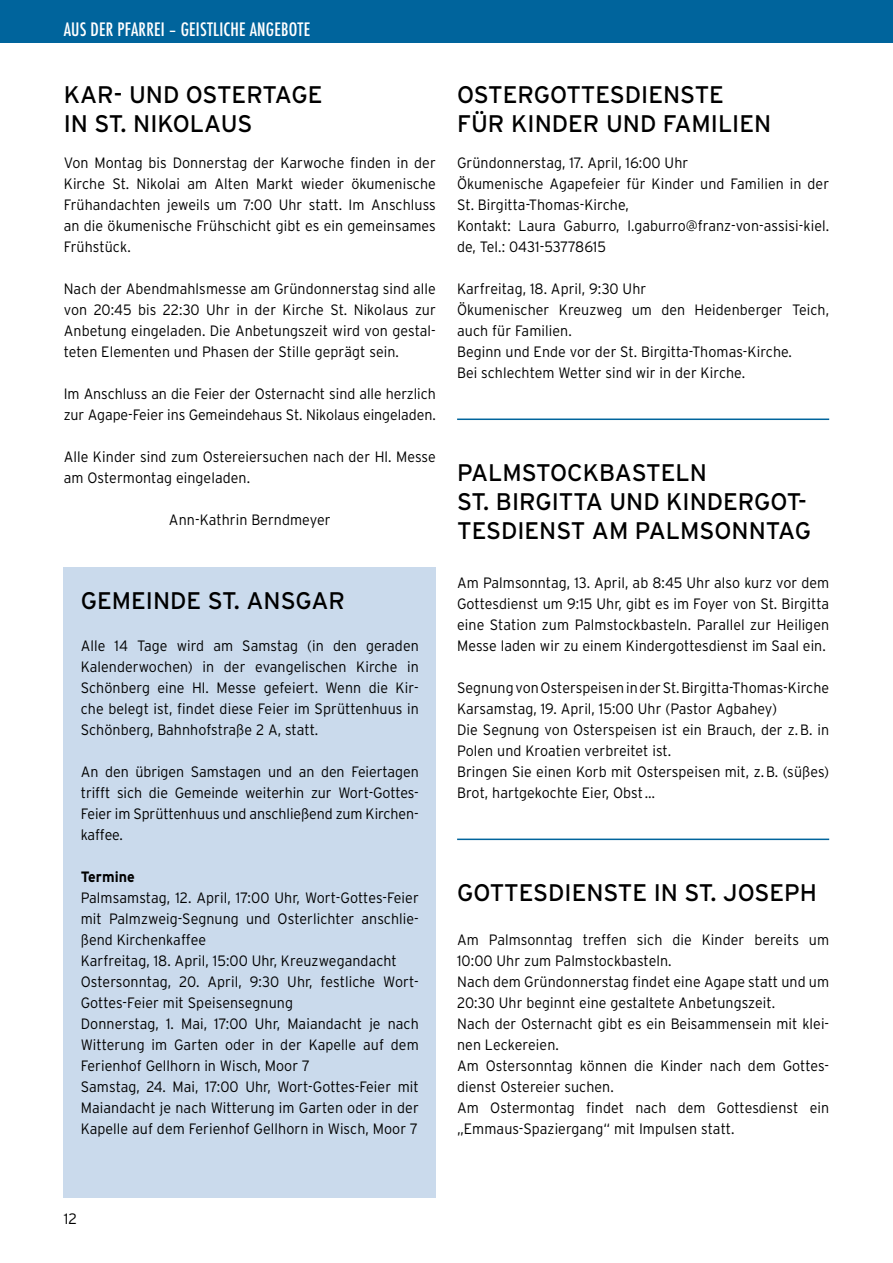
<style>
.page{position:relative;width:893px;height:1263px;background:#fff}
.page>*{position:absolute;margin:0;border:0;box-sizing:border-box;transform-origin:0 0}
._01_Titel_kleiner{font:24px/28.8px "Interstate";color:#000}
._00_Titel_im_Balken{font:500 condensed 18px "Futura";letter-spacing:.01em;color:#fff}
._02_Text_Grundlinienraster_Block{font:300 15px/21px "Interstate";letter-spacing:.005em;color:#000;scale:.95 1}
._02_Text_Grundlinienraster_linksbündig{font:300 15px "Interstate";letter-spacing:.005em;color:#000;scale:.95 1}
._02_Autor{font:300 15px "Interstate";letter-spacing:.005em;color:#000;scale:.95 1}
._02_Text_Grundlinienraster_Block-2{font:700 15px "Interstate";letter-spacing:.005em;color:#000;scale:.95 1}
._02_Text_Grundlinienraster_Block-3{font:300 15px "Interstate";letter-spacing:.005em;color:#000}
</style>
<div class="page">
<div style="left:0;top:0;width:893px;height:43px;background:#00649c"></div>
<hr style="left:457px;top:838px;width:372px;height:2px;background:#00649c">
<hr style="left:457px;top:418px;width:372px;height:2px;background:#00649c">
<div style="left:64px;top:567px;width:372px;height:630px;background:#cadaec"></div>
<p class="_00_Titel_im_Balken" style="left:64px;top:18px;width:248px">AUS DER PFARREI – GEISTLICHE ANGEBOTE</p>
<p class="_01_Titel_kleiner" style="left:64px;top:80px;width:260px">KAR- UND OSTERTAGE<br>IN ST. NIKOLAUS</p>
<p class="_02_Text_Grundlinienraster_Block" style="left:64px;top:152px;width:393px;text-align:justify">Von Montag bis Donnerstag der Karwoche finden in der Kirche St. Nikolai am Alten Markt wieder ökumenische Frühandachten jeweils um 7:00 Uhr statt. Im Anschluss an die ökumenische Frühschicht gibt es ein gemeinsames Frühstück.</p>
<p class="_02_Text_Grundlinienraster_Block" style="left:64px;top:278px;width:393px;text-align:justify">Nach der Abendmahlsmesse am Gründonnerstag sind alle von 20:45 bis 22:30 Uhr in der Kirche St. Nikolaus zur Anbetung eingeladen. Die Anbetungszeit wird von gestal&shy;teten Elementen und Phasen der Stille geprägt sein.</p>
<p class="_02_Text_Grundlinienraster_Block" style="left:64px;top:383px;width:393px">Im Anschluss an die Feier der Osternacht sind alle herzlich zur Agape-Feier ins Gemeindehaus St. Nikolaus eingeladen.</p>
<p class="_02_Text_Grundlinienraster_Block" style="left:64px;top:446px;width:393px">Alle Kinder sind zum Ostereiersuchen nach der Hl. Messe am Ostermontag eingeladen.</p>
<p class="_02_Autor" style="left:169px;top:511px;width:172px">Ann-Kathrin Berndmeyer</p>
<p class="_01_Titel_kleiner" style="left:81px;top:586px;width:266px">GEMEINDE ST. ANSGAR</p>
<p class="_02_Text_Grundlinienraster_Block" style="left:81px;top:635px;width:357px;text-align:justify">Alle 14 Tage wird am Samstag (in den geraden Kalenderwochen) in der evangelischen Kirche in Schönberg eine Hl. Messe gefeiert. Wenn die Kir&shy;che belegt ist, findet diese Feier im Sprüttenhuus in Schönberg, Bahnhofstraße 2 A, statt.</p>
<p class="_02_Text_Grundlinienraster_Block" style="left:81px;top:761px;width:357px;text-align:justify">An den übrigen Samstagen und an den Feiertagen trifft sich die Gemeinde weiterhin zur Wort-Gottes-Feier im Sprüttenhuus und anschließend zum Kirchen&shy;kaffee.</p>
<p class="_02_Text_Grundlinienraster_Block-2" style="left:81px;top:868px;width:58px">Termine</p>
<p class="_02_Text_Grundlinienraster_Block" style="left:81px;top:887px;width:357px;text-align:justify">Palmsamstag, 12. April, 17:00 Uhr, Wort-Gottes-Feier mit Palmzweig-Segnung und Osterlichter anschlie&shy;ßend Kirchenkaffee</p>
<p class="_02_Text_Grundlinienraster_Block" style="left:81px;top:950px;width:334px">Karfreitag, 18. April, 15:00 Uhr, Kreuzwegandacht</p>
<p class="_02_Text_Grundlinienraster_Block" style="left:81px;top:971px;width:357px">Ostersonntag, 20. April, 9:30 Uhr, festliche Wort-<br>Gottes-Feier mit Speisensegnung</p>
<p class="_02_Text_Grundlinienraster_Block" style="left:81px;top:1013px;width:357px;text-align:justify">Donnerstag, 1. Mai, 17:00 Uhr, Maiandacht je nach Witterung im Garten oder in der Kapelle auf dem Ferienhof Gellhorn in Wisch, Moor 7</p>
<p class="_02_Text_Grundlinienraster_Block" style="left:81px;top:1076px;width:357px;text-align:justify">Samstag, 24. Mai, 17:00 Uhr, Wort-Gottes-Feier mit Maiandacht je nach Witterung im Garten oder in der Kapelle auf dem Ferienhof Gellhorn in Wisch, Moor 7</p>
<p class="_01_Titel_kleiner" style="left:457px;top:80px;width:316px">OSTERGOTTESDIENSTE<br>FÜR KINDER UND FAMILIEN</p>
<p class="_02_Text_Grundlinienraster_Block" style="left:457px;top:152px;width:245px">Gründonnerstag, 17. April, 16:00 Uhr</p>
<p class="_02_Text_Grundlinienraster_Block" style="left:457px;top:173px;width:393px">Ökumenische Agapefeier für Kinder und Familien in der<br>St. Birgitta-Thomas-Kirche,</p>
<p class="_02_Text_Grundlinienraster_Block" style="left:457px;top:215px;width:393px">Kontakt: Laura Gaburro, l.gaburro@franz-von-assisi-kiel. de, Tel.: 0431-53778615</p>
<p class="_02_Text_Grundlinienraster_Block" style="left:457px;top:278px;width:201px">Karfreitag, 18. April, 9:30 Uhr</p>
<p class="_02_Text_Grundlinienraster_Block" style="left:457px;top:299px;width:393px">Ökumenischer Kreuzweg um den Heidenberger Teich, auch für Familien.</p>
<p class="_02_Text_Grundlinienraster_Block" style="left:457px;top:341px;width:354px">Beginn und Ende vor der St. Birgitta-Thomas-Kirche.</p>
<p class="_02_Text_Grundlinienraster_Block" style="left:457px;top:362px;width:305px">Bei schlechtem Wetter sind wir in der Kirche.</p>
<p class="_01_Titel_kleiner" style="left:457px;top:458px;width:355px">PALMSTOCKBASTELN<br>ST. BIRGITTA UND KINDERGOT-<br>TESDIENST AM PALMSONNTAG</p>
<p class="_02_Text_Grundlinienraster_Block" style="left:457px;top:572px;width:393px;text-align:justify">Am Palmsonntag, 13. April, ab 8:45 Uhr also kurz vor dem Gottesdienst um 9:15 Uhr, gibt es im Foyer von St. Birgitta eine Station zum Palmstockbasteln. Parallel zur Heiligen Messe laden wir zu einem Kindergottesdienst im Saal ein.</p>
<p class="_02_Text_Grundlinienraster_linksbündig" style="left:457px;top:679px;width:393px">Segnung von Osterspeisen in der St. Birgitta-Thomas-Kirche</p>
<p class="_02_Text_Grundlinienraster_linksbündig" style="left:457px;top:700px;width:338px">Karsamstag, 19. April, 15:00 Uhr (Pastor Agbahey)</p>
<p class="_02_Text_Grundlinienraster_Block" style="left:457px;top:719px;width:393px">Die Segnung von Osterspeisen ist ein Brauch, der z.B. in<br>Polen und Kroatien verbreitet ist.</p>
<p class="_02_Text_Grundlinienraster_Block" style="left:457px;top:761px;width:393px">Bringen Sie einen Korb mit Osterspeisen mit, z.B. (süßes)<br>Brot, hartgekochte Eier, Obst…</p>
<p class="_01_Titel_kleiner" style="left:457px;top:878px;width:361px">GOTTESDIENSTE IN ST. JOSEPH</p>
<p class="_02_Text_Grundlinienraster_Block" style="left:457px;top:929px;width:393px">Am Palmsonntag treffen sich die Kinder bereits um<br>10:00 Uhr zum Palmstockbasteln.</p>
<p class="_02_Text_Grundlinienraster_Block" style="left:457px;top:971px;width:393px">Nach dem Gründonnerstag findet eine Agape statt und um<br>20:30 Uhr beginnt eine gestaltete Anbetungszeit.</p>
<p class="_02_Text_Grundlinienraster_Block" style="left:457px;top:1013px;width:393px">Nach der Osternacht gibt es ein Beisammensein mit klei&shy;nen Leckereien.</p>
<p class="_02_Text_Grundlinienraster_Block" style="left:457px;top:1055px;width:393px">Am Ostersonntag können die Kinder nach dem Gottes&shy;dienst Ostereier suchen.</p>
<p class="_02_Text_Grundlinienraster_Block" style="left:457px;top:1097px;width:393px">Am Ostermontag findet nach dem Gottesdienst ein „Emmaus-Spaziergang“ mit Impulsen statt.</p>
<p class="_02_Text_Grundlinienraster_Block-3" style="left:64px;top:1210px;width:15px">12</p>
</div>
